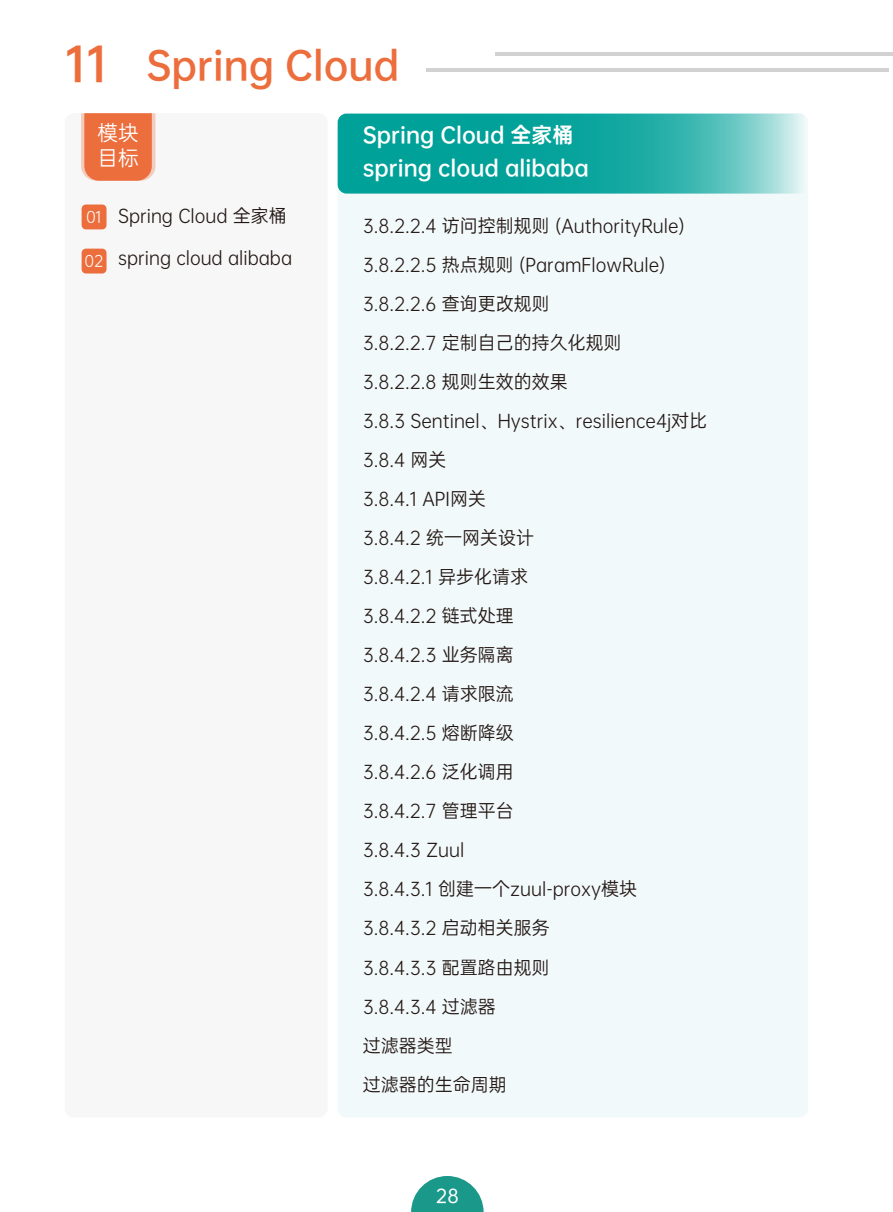
<style>
.page{position:relative;width:893px;height:1212px;background:#fff}
.page>*{position:absolute;margin:0;border:0;box-sizing:border-box;transform-origin:0 0}
.t1{font:37.5px "OPPO Sans B";color:#ec6e3d}
.t2{font:21px/33.2px "OPPO Sans B";color:#fff}
.t3{font:20.55px/24.6px "OPPO Sans R";color:#fff}
.t4{font:18px/39px "OPPO Sans R";color:#231815}
.t5{font:18px "OPPO Sans M";color:#fff}
.t6{font:15px "OPPO Sans R";color:#fff}
.s1{font-size:45px}
</style>
<div class="page">
<div style="left:338px;top:113px;width:470px;height:1004px;background:#f2f9fa;border-radius:9px"></div>
<div style="left:65px;top:113px;width:263px;height:1004px;background:#f7f7f7;border-radius:9px"></div>
<svg style="left:81px;top:113px;width:74px;height:68px;background:#ec794c"></svg>
<div style="left:82px;top:204px;width:25px;height:25px;background:#ec6e3d;border-radius:4px"></div>
<div style="left:82px;top:249px;width:25px;height:24px;background:#ec6e3d;border-radius:4px"></div>
<hr style="left:426px;top:69px;width:463px;height:3px;background:#d2d2d3">
<hr style="left:496px;top:53px;width:397px;height:3px;background:#d2d2d3">
<svg style="left:338px;top:114px;width:465px;height:80px;background:#27afa8"></svg>
<svg style="left:411px;top:1176px;width:73px;height:36px"></svg>
<h1 class="t1" style="left:65px;top:33px;width:336px"><span class="s1">11</span> Spring Cloud</h1>
<p class="t3" style="left:98px;top:119px;width:43px">模块目标</p>
<p class="t6" style="left:86px;top:205px;width:17px">01</p>
<p class="t6" style="left:85px;top:249px;width:20px">02</p>
<p class="t4" style="left:118px;top:195px;width:170px">Spring Cloud 全家桶</p>
<p class="t4" style="left:118px;top:237px;width:176px">spring cloud alibaba</p>
<p class="t2" style="left:363px;top:117px;width:228px">Spring Cloud 全家桶spring cloud alibaba</p>
<p class="t4" style="left:363px;top:205px;width:346px">3.8.2.2.4 访问控制规则 (AuthorityRule)<br>3.8.2.2.5 热点规则 (ParamFlowRule)<br>3.8.2.2.6 查询更改规则<br>3.8.2.2.7 定制自己的持久化规则<br>3.8.2.2.8 规则生效的效果<br>3.8.3 Sentinel、Hystrix、resilience4j对比<br>3.8.4 网关<br>3.8.4.1 API网关<br>3.8.4.2 统一网关设计<br>3.8.4.2.1 异步化请求<br>3.8.4.2.2 链式处理<br>3.8.4.2.3 业务隔离<br>3.8.4.2.4 请求限流<br>3.8.4.2.5 熔断降级<br>3.8.4.2.6 泛化调用<br>3.8.4.2.7 管理平台<br>3.8.4.3 Zuul<br>3.8.4.3.1 创建一个zuul-proxy模块<br>3.8.4.3.2 启动相关服务<br>3.8.4.3.3 配置路由规则<br>3.8.4.3.4 过滤器<br>过滤器类型<br>过滤器的生命周期</p>
<p class="t5" style="left:436px;top:1181px;width:24px">28</p>
</div>
